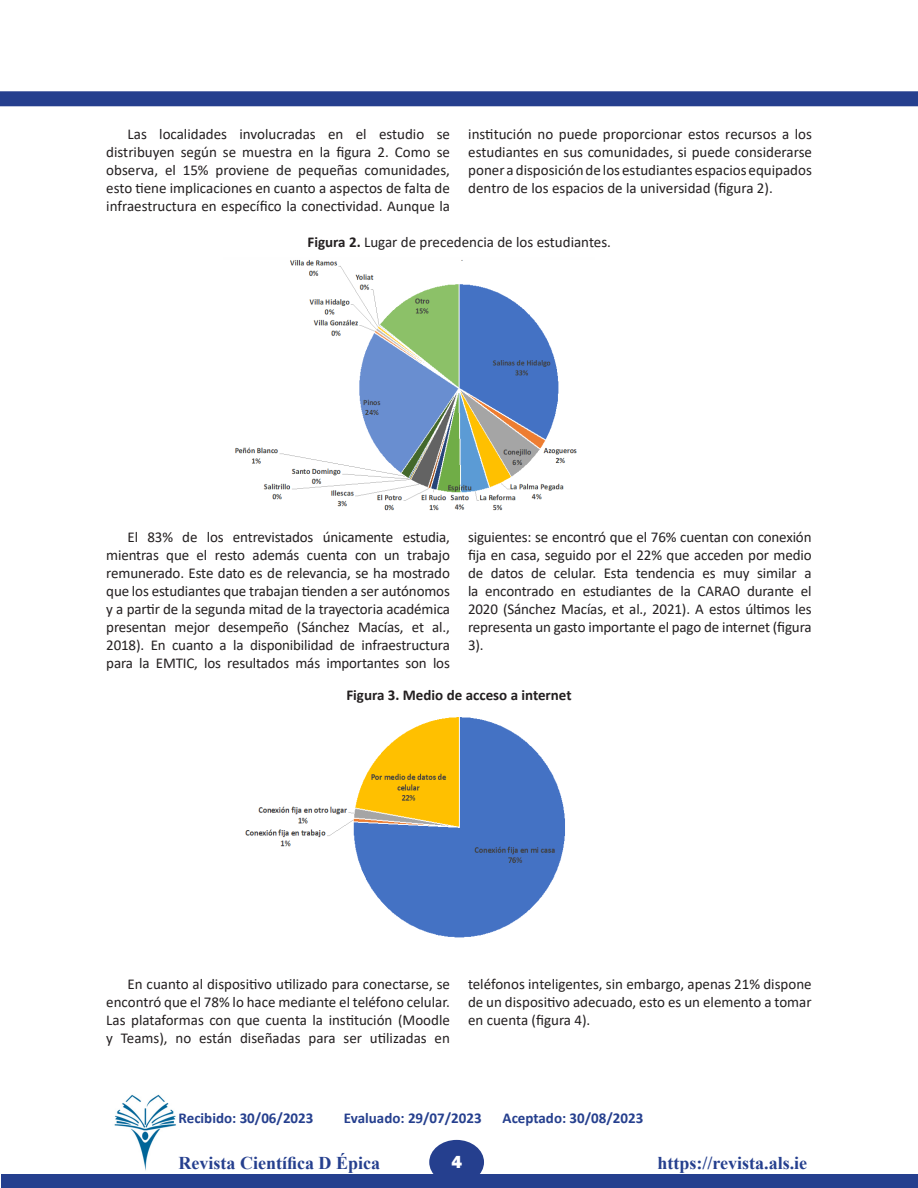
<style>
.page{position:relative;width:918px;height:1188px;background:#fff}
.page>*{position:absolute;margin:0;border:0;box-sizing:border-box;transform-origin:0 0}
.t1{font:700 18px "Times New Roman";color:#253f8e}
.t2{font:800 18px "Franklin Gothic";color:#fff}
.t3{font:15px/18px "Calibri";color:#231f20;text-align:justify}
.t4{font:700 15px "Calibri";color:#253f8e}
.t5{font:700 15px "Calibri";color:#231f20}
.s1{font-weight:700}
</style>
<div class="page">
<div style="left:0;top:91px;width:918px;height:15px;background:#253f8e"></div>
<div style="left:1px;top:1174px;width:914px;height:14px;background:#253f8e"></div>
<svg style="left:916px;top:1174px;width:2px;height:14px"></svg>
<img style="left:114px;top:1095px;width:62px;height:76px">
<div style="left:429px;top:1140px;width:55px;height:44px;background:#253f8e;border-radius:50%"></div>
<img style="left:235px;top:260px;width:342px;height:251px">
<img style="left:245px;top:717px;width:320px;height:221px">
<p class="t3" style="left:106px;top:124px;width:345px;text-indent:21px">Las localidades involucradas en el estudio se distribuyen según se muestra en la figura 2. Como se observa, el 15% proviene de pequeñas comunidades, esto tiene implicaciones en cuanto a aspectos de falta de infraestructura en específico la conectividad. Aunque la</p>
<p class="t3" style="left:468px;top:124px;width:345px">institución no puede proporcionar estos recursos a los estudiantes en sus comunidades, si puede considerarse poner a disposición de los estudiantes espacios equipados dentro de los espacios de la universidad (figura 2).</p>
<p class="t3" style="left:308px;top:233px;width:305px"><span class="s1">Figura 2.</span> Lugar de precedencia de los estudiantes.</p>
<p class="t3" style="left:106px;top:527px;width:345px;text-indent:21px">El 83% de los entrevistados únicamente estudia, mientras que el resto además cuenta con un trabajo remunerado. Este dato es de relevancia, se ha mostrado que los estudiantes que trabajan tienden a ser autónomos y a partir de la segunda mitad de la trayectoria académica presentan mejor desempeño (Sánchez Macías, et al., 2018). En cuanto a la disponibilidad de infraestructura para la EMTIC, los resultados más importantes son los</p>
<p class="t3" style="left:468px;top:527px;width:345px">siguientes: se encontró que el 76% cuentan con conexión fija en casa, seguido por el 22% que acceden por medio de datos de celular. Esta tendencia es muy similar a la encontrado en estudiantes de la CARAO durante el 2020 (Sánchez Macías, et al., 2021). A estos últimos les representa un gasto importante el pago de internet (figura 3).</p>
<p class="t5" style="left:346px;top:684px;width:227px">Figura 3. Medio de acceso a internet</p>
<p class="t3" style="left:106px;top:974px;width:345px;text-indent:21px">En cuanto al dispositivo utilizado para conectarse, se encontró que el 78% lo hace mediante el teléfono celular.<br>Las plataformas con que cuenta la institución (Moodle y Teams), no están diseñadas para ser utilizadas en</p>
<p class="t3" style="left:468px;top:974px;width:345px">teléfonos inteligentes, sin embargo, apenas 21% dispone de un dispositivo adecuado, esto es un elemento a tomar en cuenta (figura 4).</p>
<p class="t4" style="left:179px;top:1108px;width:136px">Recibido: 30/06/2023</p>
<p class="t4" style="left:344px;top:1108px;width:139px">Evaluado: 29/07/2023</p>
<p class="t4" style="left:503px;top:1108px;width:142px">Aceptado: 30/08/2023</p>
<p class="t1" style="left:179px;top:1150px;width:203px">Revista Científica D Épica</p>
<p class="t2" style="left:451px;top:1150px;width:12px">4</p>
<p class="t1" style="left:658px;top:1150px;width:151px">https://revista.als.ie</p>
</div>
